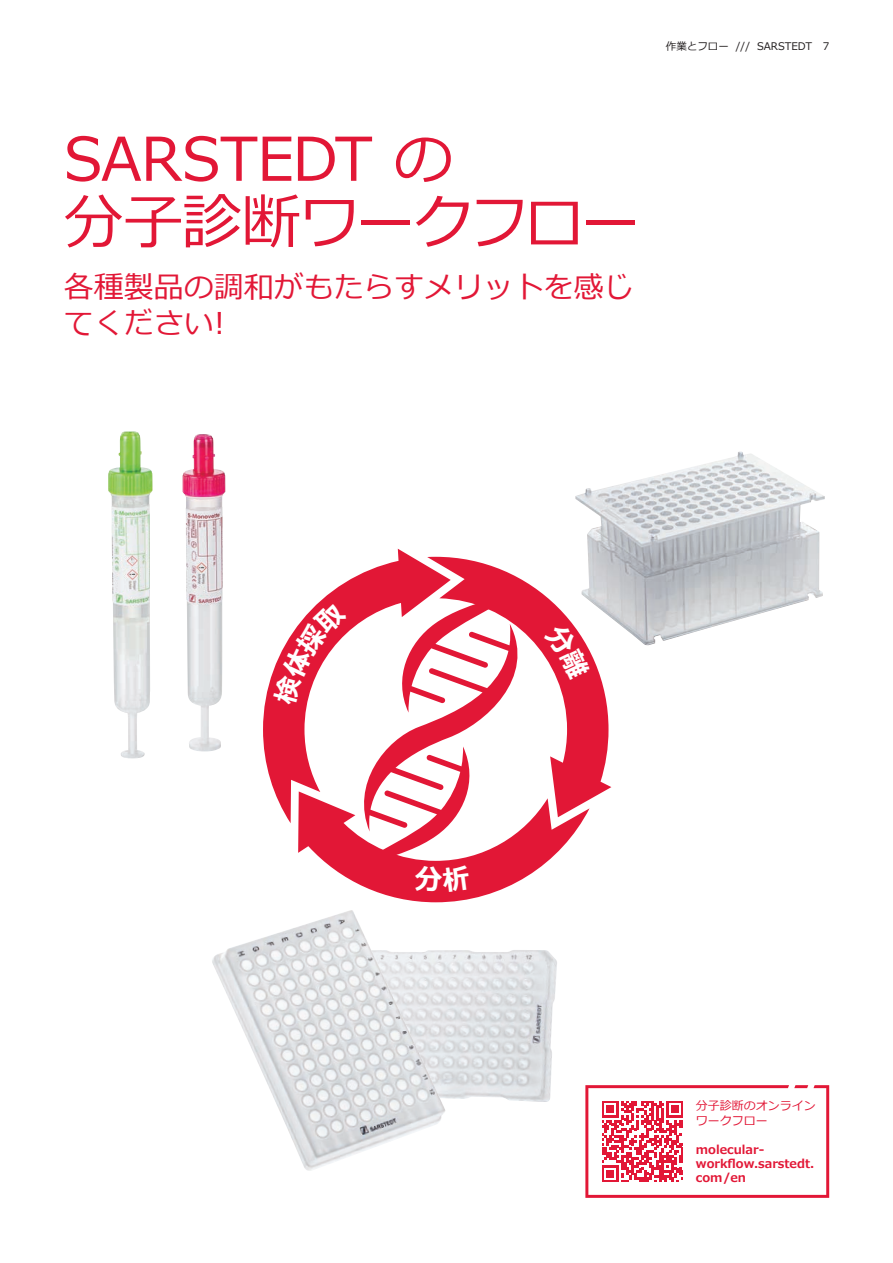
<style>
.page{position:relative;width:893px;height:1263px;background:#fff}
.page>*{position:absolute;margin:0;border:0;box-sizing:border-box;transform-origin:0 0}
.t1{font:60px/63px "Meiryo";letter-spacing:-.025em;color:#e21736}
.t2{font:30px/36px "Meiryo";color:#e21736}
.t3{font:700 12px/14.4px "Meiryo";color:#e21736}
.t4{font:12px/14.4px "Meiryo";color:#e21736}
.t5{font:10.5px "Meiryo";color:#231f20}
</style>
<div class="page">
<svg style="left:585px;top:1085px;width:244px;height:113px"></svg>
<svg style="left:263px;top:549px;width:180px;height:236px"></svg>
<svg style="left:427px;top:557px;width:184px;height:242px;fill:#e21736"></svg>
<img style="left:446px;top:950px;width:111px;height:152px">
<img style="left:212px;top:910px;width:234px;height:261px">
<img style="left:183px;top:434px;width:42px;height:317px">
<img style="left:108px;top:431px;width:45px;height:327px">
<img style="left:575px;top:451px;width:250px;height:195px">
<svg style="left:272px;top:599px;width:319px;height:303px"></svg>
<p class="t5" style="left:666px;top:39px;width:165px">作業とフロー /// SARSTEDT 7</p>
<h1 class="t1" style="left:64px;top:131px;width:579px">SARSTEDT の<br>分子診断ワークフロー</h1>
<h2 class="t2" style="left:64px;top:270px;width:572px">各種製品の調和がもたらすメリットを感じてください!</h2>
<p class="t4" style="left:696px;top:1099px;width:121px">分子診断のオンラインワークフロー</p>
<p class="t3" style="left:696px;top:1143px;width:120px">molecular&shy;workflow.sarstedt. com/en</p>
</div>
